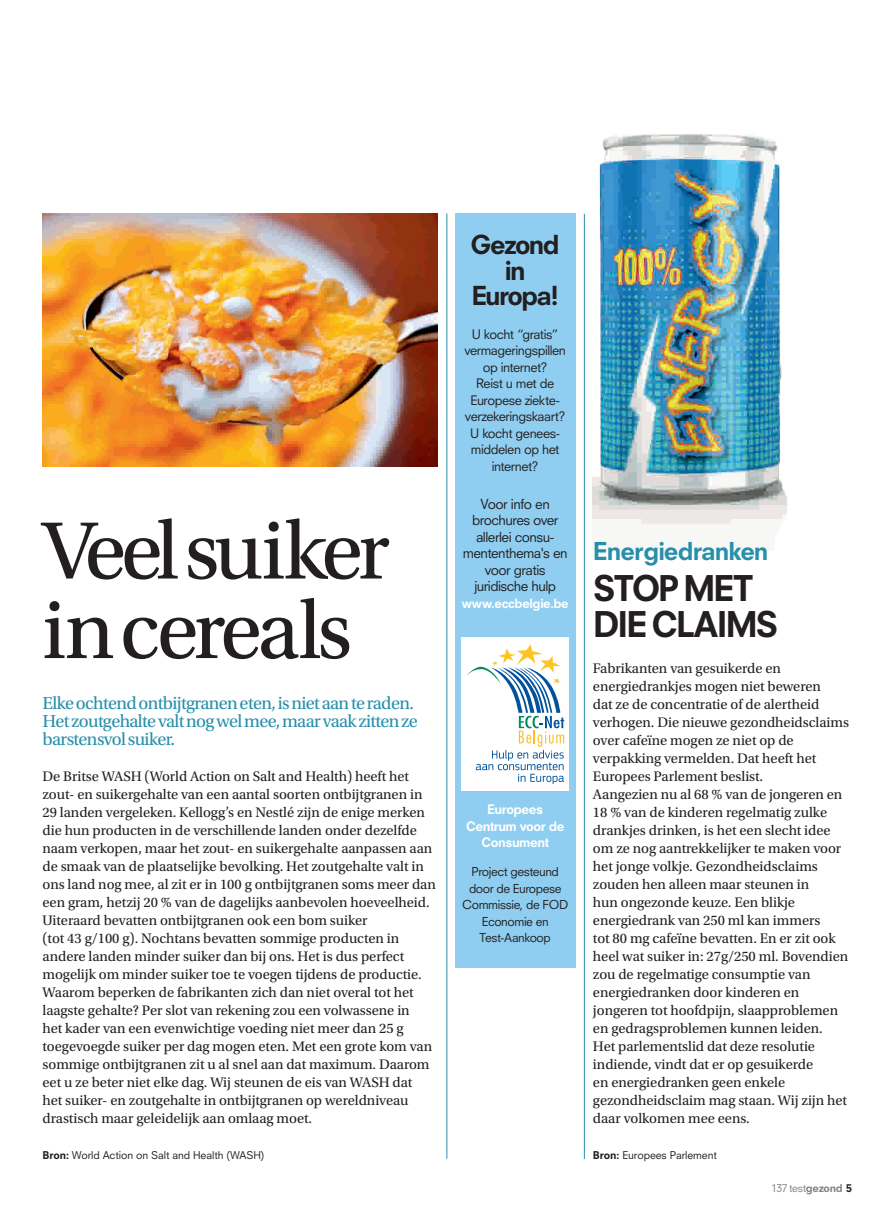
<style>
.page{position:relative;width:893px;height:1212px;background:#fff}
.page>*{position:absolute;margin:0;border:0;box-sizing:border-box;transform-origin:0 0}
.t1{font:85.5px/79.5px "Utopia Std";letter-spacing:-.055em;color:#231f20}
.t2{font:800 34.5px/36px "Neuzeit SLT Std";letter-spacing:-.075em;color:#231f20}
.t3{font:800 25.5px/25.5px "Neuzeit SLT Std";letter-spacing:-.065em;color:#231f20;text-align:center}
.t4{font:800 24px "Neuzeit SLT Std";letter-spacing:-.04em;color:#288faa}
.t5{font:18.3px/18px "Utopia Std";letter-spacing:-.035em;color:#288faa}
.t6{font:14.55px/18px "Utopia Std";letter-spacing:-.005em;color:#231f20}
.t7{font:13.5px/16.5px "Neuzeit SLT Std";letter-spacing:-.04em;color:#231f20;text-align:center}
.t8{font:12.75px/16.5px "Neuzeit SLT Std";letter-spacing:-.035em;color:#231f20;text-align:center}
.t9{font:800 12.75px/16.5px "Neuzeit SLT Std";letter-spacing:-.04em;color:#fff;text-align:center}
.t10{font:800 12.3px "Neuzeit SLT Std";letter-spacing:-.03em;color:#fff}
.t11{font:12px/16.5px "Neuzeit SLT Std";letter-spacing:-.035em;color:#231f20;text-align:center}
.t12{font:10.5px "Neuzeit SLT Std";letter-spacing:-.005em;color:#231f20}
.t13{font:10.5px "Neuzeit SLT Std";letter-spacing:-.025em;color:#808285}
.s1{font-weight:800}
.s2{font-weight:800;color:#231f20}
</style>
<div class="page">
<hr style="left:446px;top:214px;width:1px;height:945px;background:#288faa">
<img style="left:43px;top:214px;width:395px;height:252px">
<img style="left:592px;top:134px;width:195px;height:390px">
<hr style="left:584px;top:214px;width:1px;height:945px;background:#288faa">
<div style="left:455px;top:214px;width:120px;height:754px;background:#8fcef1"></div>
<div style="left:461px;top:637px;width:108px;height:154px;background:#fff"></div>
<svg style="left:467px;top:644px;width:97px;height:140px"></svg>
<h1 class="t1" style="left:43px;top:513px;width:349px">Veel suiker in cereals</h1>
<p class="t5" style="left:43px;top:694px;width:377px">Elke ochtend ontbijtgranen eten, is niet aan te raden.<br>Het zoutgehalte valt nog wel mee, maar vaak zitten ze barstensvol suiker.</p>
<p class="t6" style="left:43px;top:767px;width:395px">De Britse WASH (World Action on Salt and Health) heeft het zout- en suikergehalte van een aantal soorten ontbijtgranen in 29 landen vergeleken. Kellogg’s en Nestlé zijn de enige merken die hun producten in de verschillende landen onder dezelfde naam verkopen, maar het zout- en suikergehalte aanpassen aan de smaak van de plaatselijke bevolking. Het zoutgehalte valt in ons land nog mee, al zit er in 100 g ontbijtgranen soms meer dan een gram, hetzij 20 % van de dagelijks aanbevolen hoeveelheid.<br>Uiteraard bevatten ontbijtgranen ook een bom suiker<br>(tot 43 g/100 g). Nochtans bevatten sommige producten in andere landen minder suiker dan bij ons. Het is dus perfect mogelijk om minder suiker toe te voegen tijdens de productie.<br>Waarom beperken de fabrikanten zich dan niet overal tot het laagste gehalte? Per slot van rekening zou een volwassene in<br>het kader van een evenwichtige voeding niet meer dan 25 g toegevoegde suiker per dag mogen eten. Met een grote kom van sommige ontbijtgranen zit u al snel aan dat maximum. Daarom eet u ze beter niet elke dag. Wij steunen de eis van WASH dat het suiker- en zoutgehalte in ontbijtgranen op wereldniveau drastisch maar geleidelijk aan omlaag moet.</p>
<p class="t12" style="left:43px;top:1148px;width:223px"><span class="s1">Bron:</span> World Action on Salt and Health (WASH)</p>
<h3 class="t3" style="left:471px;top:232px;width:91px">Gezond in<br>Europa!</h3>
<p class="t8" style="left:464px;top:326px;width:103px">U kocht “gratis” vermageringspillen op internet?<br>Reist u met de<br>Europese ziekte&shy;verzekeringskaart?<br>U kocht genees&shy;middelen op het internet?</p>
<p class="t7" style="left:463px;top:495px;width:106px">Voor info en brochures over allerlei consu&shy;mententhema's en voor gratis juridische hulp</p>
<p class="t10" style="left:462px;top:595px;width:108px">www.eccbelgie.be</p>
<p class="t9" style="left:466px;top:801px;width:100px">Europees<br>Centrum voor de<br>Consument</p>
<p class="t11" style="left:462px;top:863px;width:108px">Project gesteund door de Europese<br>Commissie, de FOD<br>Economie en<br>Test-Aankoop</p>
<h3 class="t4" style="left:593px;top:536px;width:177px">Energiedranken</h3>
<h2 class="t2" style="left:593px;top:570px;width:187px">STOP MET<br>DIE CLAIMS</h2>
<p class="t6" style="left:593px;top:659px;width:258px">Fabrikanten van gesuikerde en energiedrankjes mogen niet beweren<br>dat ze de concentratie of de alertheid verhogen. Die nieuwe gezondheidsclaims over cafeïne mogen ze niet op de verpakking vermelden. Dat heeft het Europees Parlement beslist.<br>Aangezien nu al 68 % van de jongeren en 18 % van de kinderen regelmatig zulke drankjes drinken, is het een slecht idee om ze nog aantrekkelijker te maken voor het jonge volkje. Gezondheidsclaims zouden hen alleen maar steunen in<br>hun ongezonde keuze. Een blikje energiedrank van 250 ml kan immers<br>tot 80 mg cafeïne bevatten. En er zit ook heel wat suiker in: 27g/250 ml. Bovendien zou de regelmatige consumptie van energiedranken door kinderen en jongeren tot hoofdpijn, slaapproblemen en gedragsproblemen kunnen leiden.<br>Het parlementslid dat deze resolutie indiende, vindt dat er op gesuikerde<br>en energiedranken geen enkele gezondheidsclaim mag staan. Wij zijn het daar volkomen mee eens.</p>
<p class="t12" style="left:593px;top:1148px;width:126px"><span class="s1">Bron:</span> Europees Parlement</p>
<p class="t13" style="left:771px;top:1181px;width:82px">137 test<span class="s1">gezond</span> <span class="s2">5</span></p>
</div>
